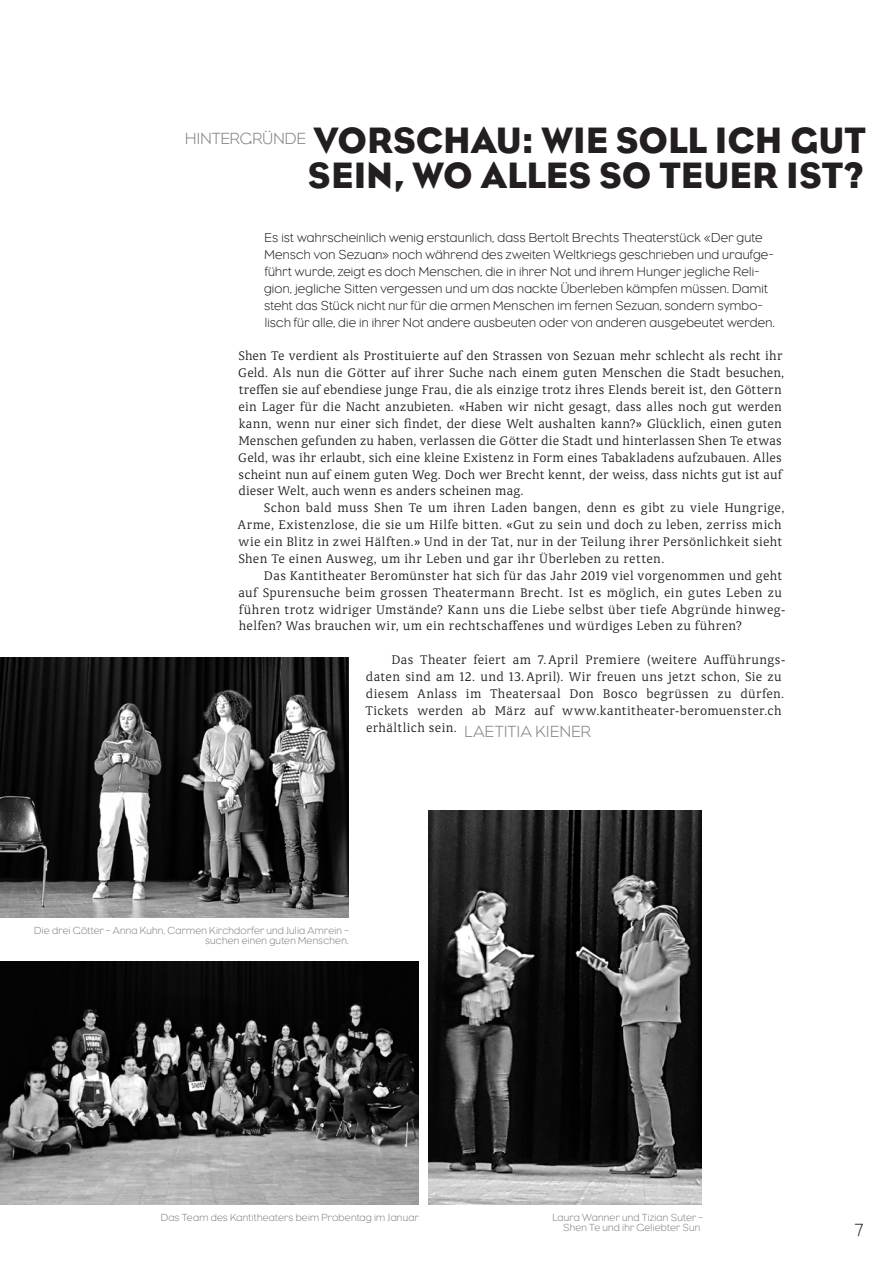
<style>
.page{position:relative;width:893px;height:1263px;background:#fff}
.page>*{position:absolute;margin:0;border:0;box-sizing:border-box;transform-origin:0 0}
.t1{font:37.5px/34.5px "Eagle";color:#231f20}
.t2{font:300 18px "Eagle";color:#231f20}
.t3{font:300 16.5px "Eagle";color:#808285}
.t4{font:300 13.8px/16.8px "Classic Round";letter-spacing:.015em;color:#231f20}
.t5{font:300 13.35px/16.8px "Eagle";letter-spacing:.015em;color:#231f20}
.t6{font:300 10.5px/10.1px "Eagle";letter-spacing:.02em;color:#808285;text-align:right}
.s1{font-family:"Eagle";font-size:16.5px;color:#808285}
</style>
<div class="page">
<img style="left:429px;top:810px;width:272px;height:395px">
<img style="left:0;top:657px;width:349px;height:260px">
<img style="left:0;top:961px;width:419px;height:243px">
<p class="t3" style="left:185px;top:128px;width:122px">HINTERGRÜNDE</p>
<h1 class="t1" style="left:308px;top:123px;width:560px">VORSCHAU: WIE SOLL ICH GUT<br>SEIN, WO ALLES SO TEUER IST?</h1>
<p class="t5" style="left:264px;top:229px;width:512px">Es ist wahrscheinlich wenig erstaunlich, dass Bertolt Brechts Theaterstück «Der gute Mensch von Sezuan» noch während des zweiten Weltkriegs geschrieben und uraufge&shy;führt wurde, zeigt es doch Menschen, die in ihrer Not und ihrem Hunger jegliche Reli&shy;gion, jegliche Sitten vergessen und um das nackte Überleben kämpfen müssen. Damit steht das Stück nicht nur für die armen Menschen im fernen Sezuan, sondern symbo&shy;lisch für alle, die in ihrer Not andere ausbeuten oder von anderen ausgebeutet werden.</p>
<p class="t4" style="left:238px;top:348px;width:548px">Shen Te verdient als Prostituierte auf den Strassen von Sezuan mehr schlecht als recht ihr Geld. Als nun die Götter auf ihrer Suche nach einem guten Menschen die Stadt besuchen, treffen sie auf ebendiese junge Frau, die als einzige trotz ihres Elends bereit ist, den Göttern ein Lager für die Nacht anzubieten. «Haben wir nicht gesagt, dass alles noch gut werden kann, wenn nur einer sich findet, der diese Welt aushalten kann?» Glücklich, einen guten Menschen gefunden zu haben, verlassen die Götter die Stadt und hinterlassen Shen Te etwas Geld, was ihr erlaubt, sich eine kleine Existenz in Form eines Tabakladens aufzubauen. Alles scheint nun auf einem guten Weg. Doch wer Brecht kennt, der weiss, dass nichts gut ist auf dieser Welt, auch wenn es anders scheinen mag.</p>
<p class="t4" style="left:238px;top:499px;width:548px;text-indent:26px">Schon bald muss Shen Te um ihren Laden bangen, denn es gibt zu viele Hungrige, Arme, Existenzlose, die sie um Hilfe bitten. «Gut zu sein und doch zu leben, zerriss mich wie ein Blitz in zwei Hälften.» Und in der Tat, nur in der Teilung ihrer Persönlichkeit sieht Shen Te einen Ausweg, um ihr Leben und gar ihr Überleben zu retten.</p>
<p class="t4" style="left:239px;top:567px;width:549px;text-indent:25px">Das Kantitheater Beromünster hat sich für das Jahr 2019 viel vorgenommen und geht auf Spurensuche beim grossen Theatermann Brecht. Ist es möglich, ein gutes Leben zu führen trotz widriger Umstände? Kann uns die Liebe selbst über tiefe Abgründe hinweg&shy;helfen? Was brauchen wir, um ein rechtschaffenes und würdiges Leben zu führen?</p>
<p class="t4" style="left:366px;top:651px;width:420px;text-indent:26px">Das Theater feiert am 7. April Premiere (weitere Aufführungs&shy;daten sind am 12. und 13. April). Wir freuen uns jetzt schon, Sie zu diesem Anlass im Theatersaal Don Bosco begrüssen zu dürfen.<br>Tickets werden ab März auf www.kantitheater-beromuenster.ch erhältlich sein. <span class="s1">LAETITIA KIENER</span></p>
<p class="t6" style="left:34px;top:925px;width:316px">Die drei Götter – Anna Kuhn, Carmen Kirchdorfer und Julia Amrein – suchen einen guten Menschen.</p>
<p class="t6" style="left:161px;top:1212px;width:259px">Das Team des Kantitheaters beim Probentag im Januar</p>
<p class="t6" style="left:552px;top:1212px;width:152px">Laura Wanner und Tizian Suter –<br>Shen Te und ihr Geliebter Sun</p>
<h2 class="t2" style="left:855px;top:1218px;width:10px">7</h2>
</div>
